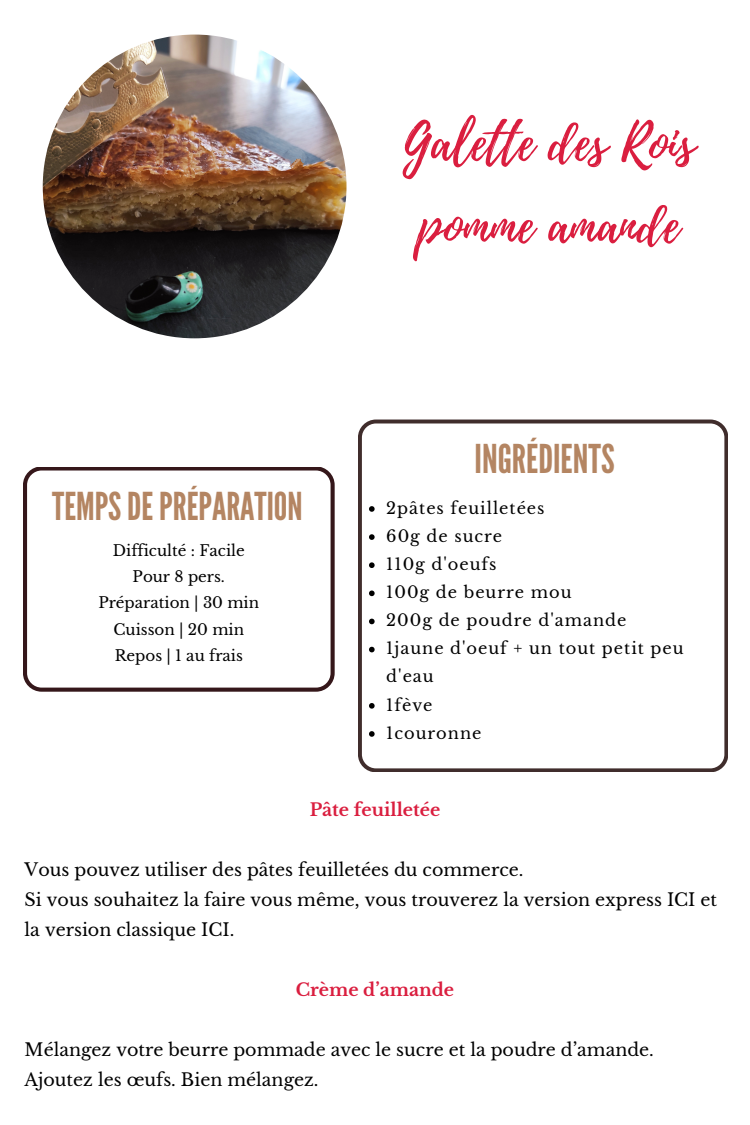
<style>
.page{position:relative;width:750px;height:1125px;background:#fff}
.page>*{position:absolute;margin:0;border:0;box-sizing:border-box;transform-origin:0 0}
.t1{font:51px/82.5px "Playlist Script";color:#da1e3f;text-align:center}
.t2{font:39.62px "League Gothic";color:#b48562}
.t3{font:38.38px "League Gothic";color:#b48562}
.t4{font:17.5px/30px "Libre Baskerville";color:#000}
.t5{font:700 17.5px "Libre Baskerville";color:#da1e3f}
.t6{font:16.25px/28.1px "Libre Baskerville";letter-spacing:.06em;color:#000}
.t7{font:15.12px/26.2px "Libre Baskerville";color:#000;text-align:center}
</style>
<div class="page">
<svg style="left:358px;top:420px;width:370px;height:352px"></svg>
<svg style="left:23px;top:467px;width:312px;height:225px"></svg>
<img style="left:43px;top:35px;width:304px;height:303px;border-radius:50%">
<svg style="left:369px;top:506px;width:6px;height:6px"></svg>
<svg style="left:369px;top:534px;width:6px;height:6px"></svg>
<svg style="left:369px;top:562px;width:6px;height:6px"></svg>
<svg style="left:369px;top:591px;width:6px;height:5px"></svg>
<svg style="left:369px;top:619px;width:6px;height:5px"></svg>
<svg style="left:369px;top:647px;width:6px;height:5px"></svg>
<svg style="left:369px;top:703px;width:6px;height:6px"></svg>
<svg style="left:369px;top:731px;width:6px;height:6px"></svg>
<h1 class="t1" style="left:403px;top:103px;width:294px">Galette des Rois pomme amande</h1>
<h3 class="t3" style="left:52px;top:485px;width:252px">TEMPSDEPRÉPARATION</h3>
<p class="t7" style="left:98px;top:537px;width:162px">Difficulté : Facile<br>Pour 8 pers.<br>Préparation | 30 min<br>Cuisson | 20 min<br>Repos | 1 au frais</p>
<h2 class="t2" style="left:475px;top:436px;width:142px">INGRÉDIENTS</h2>
<p class="t6" style="left:386px;top:494px;width:299px">2pâtes feuilletées<br>60g de sucre<br>110g d'oeufs<br>100g de beurre mou<br>200g de poudre d'amande<br>1jaune d'oeuf + un tout petit peu d'eau<br>1fève<br>1couronne</p>
<p class="t5" style="left:310px;top:799px;width:132px">Pâte feuilletée</p>
<p class="t4" style="left:25px;top:855px;width:694px">Vous pouvez utiliser des pâtes feuilletées du commerce.<br>Si vous souhaitez la faire vous même, vous trouverez la version express ICI et la version classique ICI.</p>
<p class="t5" style="left:296px;top:979px;width:160px">Crème d’amande</p>
<p class="t4" style="left:25px;top:1035px;width:631px">Mélangez votre beurre pommade avec le sucre et la poudre d’amande.<br>Ajoutez les œufs. Bien mélangez.</p>
</div>
